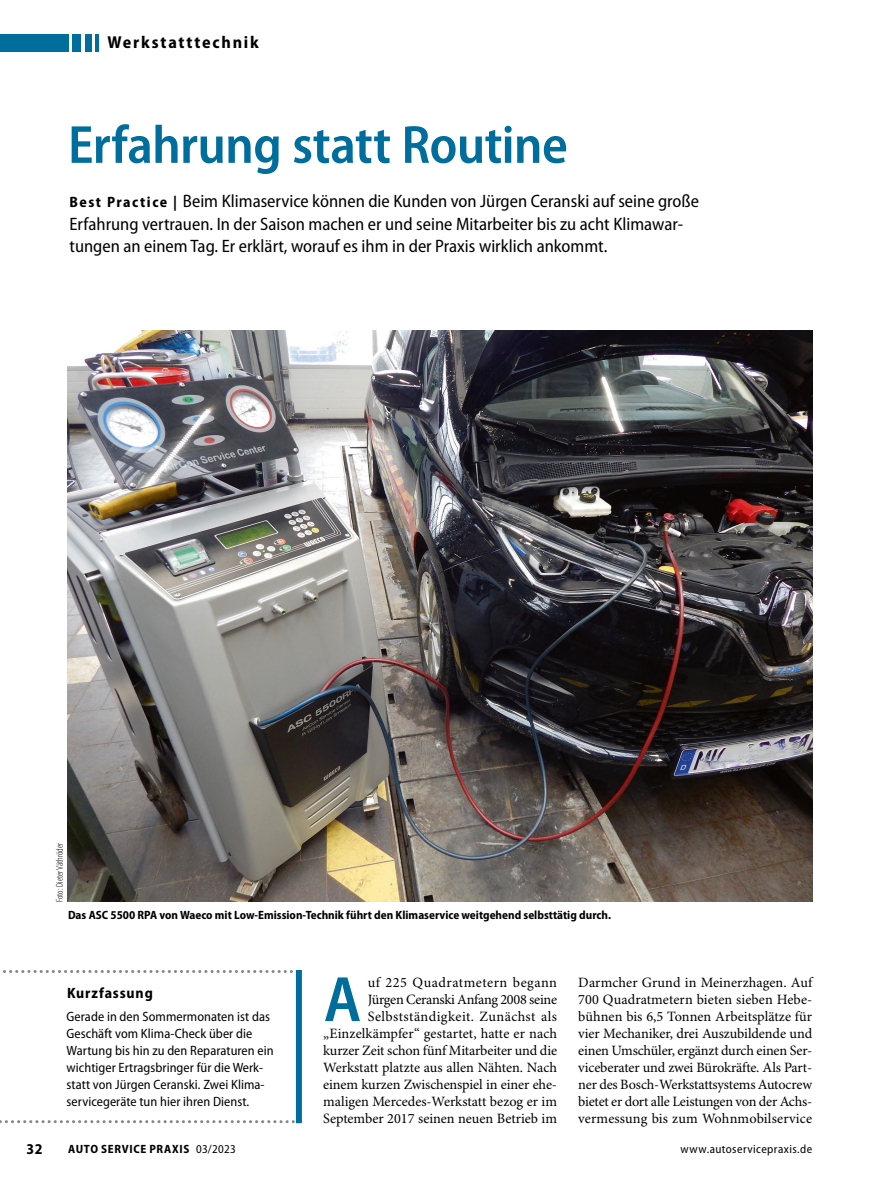
<style>
.page{position:relative;width:893px;height:1187px;background:#fff}
.page>*{position:absolute;margin:0;border:0;box-sizing:border-box;transform-origin:0 0}
.Para_GT_Initial_3Z{font:600 semi-condensed 64.65px "Myriad Pro";color:#006e9c}
.Title_36pt{font:600 semi-condensed 54px "Myriad Pro";letter-spacing:-.01em;color:#006e9c}
.Trailer_Vorspann{font:semi-condensed 18px/22.5px "Myriad Pro";color:#000}
.Category_Rubrik{font:700 semi-condensed 17.25px "Myriad Pro";letter-spacing:.1em;color:#000}
.Box_Heading_Überschr{font:700 semi-condensed 15px "Myriad Pro";letter-spacing:.055em;color:#000}
.Para_GT_Initial_3Z-2{font:14.25px/17px "Minion Pro";color:#000;text-align:right}
.Para_Box_Standard{font:semi-condensed 13.5px/17px "Myriad Pro";letter-spacing:.005em;color:#000}
.Image_Caption_Biti_S{font:700 semi-condensed 12px "Myriad Pro";color:#000}
.Image_Caption_Biti_S-2{font:700 semi-condensed 12px "Myriad Pro";letter-spacing:.055em;color:#000}
.t1{font:semi-condensed 12px "Myriad Pro";letter-spacing:.035em;color:#000}
.Image_Source_Bildque{font:300 condensed 9.75px "Myriad Pro";color:#000}
.s1{font-weight:700;font-size:15px}
.s2{font-weight:400}
</style>
<div class="page">
<hr style="left:96px;top:34px;width:3px;height:17px;background:#006e9c">
<div style="left:72px;top:34px;width:9px;height:17px;background:#006e9c"></div>
<div style="left:85px;top:34px;width:6px;height:17px;background:#006e9c"></div>
<div style="left:0;top:34px;width:68px;height:17px;background:#006e9c"></div>
<svg style="left:0;top:970px;width:296px;height:153px"></svg>
<div style="left:296px;top:969px;width:6px;height:154px;background:#006e9c"></div>
<img style="left:68px;top:330px;width:744px;height:571px">
<p class="Category_Rubrik" style="left:107px;top:33px;width:153px">Werkstatttechnik</p>
<p class="Title_36pt" style="left:68px;top:115px;width:501px">Erfahrung statt Routine</p>
<p class="Trailer_Vorspann" style="left:69px;top:190px;width:631px"><span class="s1">Best Practice |</span> Beim Klimaservice können die Kunden von Jürgen Ceranski auf seine große<br>Erfahrung vertrauen. In der Saison machen er und seine Mitarbeiter bis zu acht Klimawar&shy;tungen an einem Tag. Er erklärt, worauf es ihm in der Praxis wirklich ankommt.</p>
<p class="Image_Source_Bildque" style="left:55px;top:901px;width:60px;rotate:-90deg">Foto: Dieter Väthröder</p>
<p class="Image_Caption_Biti_S" style="left:68px;top:908px;width:544px">Das ASC 5500 RPA von Waeco mit Low-Emission-Technik führt den Klimaservice weitgehend selbsttätig durch.</p>
<p class="Box_Heading_Überschr" style="left:67px;top:984px;width:87px">Kurzfassung</p>
<p class="Para_Box_Standard" style="left:67px;top:1008px;width:209px">Gerade in den Sommermonaten ist das Geschäft vom Klima-Check über die Wartung bis hin zu den Reparaturen ein wichtiger Ertragsbringer für die Werk&shy;statt von Jürgen Ceranski. Zwei Klima&shy;servicegeräte tun hier ihren Dienst.</p>
<p class="Para_GT_Initial_3Z-2" style="left:323px;top:974px;width:235px">uf 225 Quadratmetern begann<br>Jürgen Ceranski Anfang 2008 seine Selbstständigkeit. Zunächst als „Einzelkämpfer“ gestartet, hatte er nach kurzer Zeit schon fünf Mitarbeiter und die Werkstatt platzte aus allen Nähten. Nach einem kurzen Zwischenspiel in einer ehe&shy;maligen Mercedes-Werkstatt bezog er im September 2017 seinen neuen Betrieb im</p>
<p class="Para_GT_Initial_3Z" style="left:324px;top:963px;width:39px">A</p>
<p class="Para_GT_Initial_3Z-2" style="left:578px;top:974px;width:235px;text-align:justify">Darmcher Grund in Meinerzhagen. Auf 700 Quadratmetern bieten sieben Hebe&shy;bühnen bis 6,5 Tonnen Arbeitsplätze für vier Mechaniker, drei Auszubildende und einen Umschüler, ergänzt durch einen Ser&shy;viceberater und zwei Bürokräfte. Als Part&shy;ner des Bosch-Werkstattsystems Autocrew bietet er dort alle Leistungen von der Achs&shy;vermessung bis zum Wohnmobilservice</p>
<p class="Box_Heading_Überschr" style="left:27px;top:1140px;width:17px">32</p>
<p class="Image_Caption_Biti_S-2" style="left:68px;top:1142px;width:169px">AUTO SERVICE PRAXIS <span class="s2">03/2023</span></p>
<p class="t1" style="left:681px;top:1142px;width:133px">www.autoservicepraxis.de</p>
</div>
